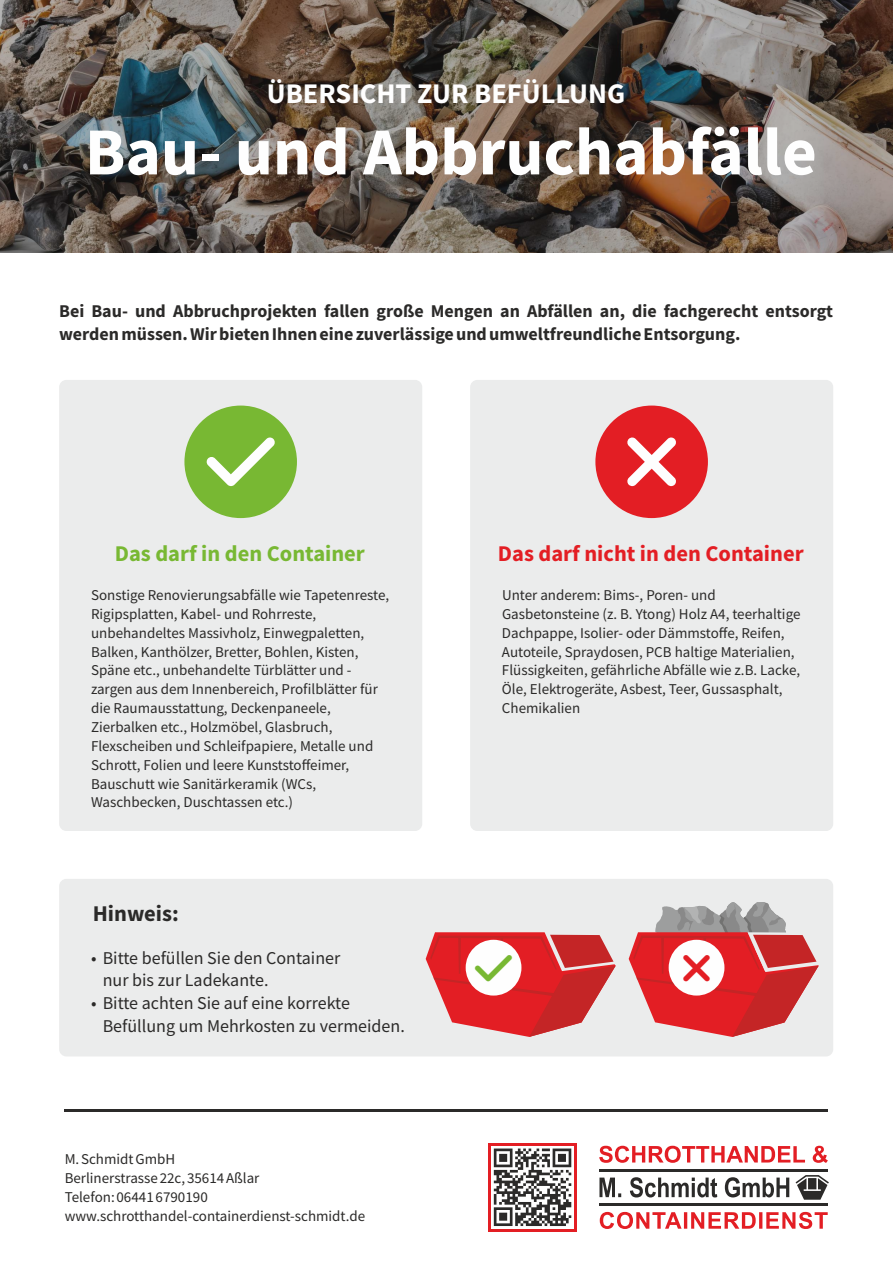
<style>
.page{position:relative;width:893px;height:1263px;background:#fff}
.page>*{position:absolute;margin:0;border:0;box-sizing:border-box;transform-origin:0 0}
.t1{font:700 67.2px "Source Sans Pro";color:#fefefe}
.t2{font:700 28.5px "Source Sans Pro";color:#fefefe}
.t3{font:700 22.5px "Source Sans Pro";color:#e31e24}
.t4{font:700 22.5px "Source Sans Pro";color:#78b833}
.t5{font:700 22.5px "Source Sans Pro";color:#2b2a29}
.t6{font:700 18px/22.6px "Source Sans Pro";color:#2b2a29}
.t7{font:18px/22.6px "Source Sans Pro";color:#2b2a29}
.t8{font:15px/18.9px "Source Sans Pro";color:#2b2a29}
</style>
<div class="page">
<div style="left:0;top:0;width:893px;height:253px;background:#2b2a29;opacity:.35"></div>
<svg style="left:599px;top:1146px;width:229px;height:17px"></svg>
<svg style="left:600px;top:1212px;width:228px;height:17px"></svg>
<hr style="left:599px;top:1168px;width:229px;height:3px;background:#2b2a29">
<hr style="left:599px;top:1203px;width:229px;height:3px;background:#2b2a29">
<svg style="left:795px;top:1175px;width:34px;height:25px"></svg>
<svg style="left:599px;top:1177px;width:190px;height:20px"></svg>
<div style="left:488px;top:1143px;width:89px;height:88px;background:#e31e24"></div>
<hr style="left:65px;top:1109px;width:763px;height:2px;background:#2b2a29">
<svg style="left:491px;top:1146px;width:83px;height:83px"></svg>
<svg style="left:494px;top:1148px;width:77px;height:78px;background:#8c8b8b"></svg>
<div style="left:59px;top:879px;width:774px;height:177px;background:#ebecec;border-radius:7px"></div>
<div style="left:59px;top:380px;width:363px;height:451px;background:#ebecec;border-radius:7px"></div>
<div style="left:470px;top:380px;width:363px;height:451px;background:#ebecec;border-radius:7px"></div>
<div style="left:184px;top:406px;width:113px;height:112px;background:#78b833;border-radius:50%"></div>
<div style="left:595px;top:406px;width:113px;height:112px;background:#e31e24;border-radius:50%"></div>
<svg style="left:629px;top:902px;width:190px;height:135px"></svg>
<svg style="left:426px;top:932px;width:190px;height:105px"></svg>
<h2 class="t2" style="left:267px;top:82px;width:360px">ÜBERSICHT ZUR BEFÜLLUNG</h2>
<h1 class="t1" style="left:85px;top:124px;width:733px">Bau- und Abbruchabfälle</h1>
<p class="t6" style="left:59px;top:301px;width:775px">Bei Bau- und Abbruchprojekten fallen große Mengen an Abfällen an, die fachgerecht entsorgt werden müssen. Wir bieten Ihnen eine zuverlässige und umweltfreundliche Entsorgung.</p>
<h3 class="t4" style="left:115px;top:544px;width:252px">Das darf in den Container</h3>
<h3 class="t3" style="left:498px;top:544px;width:307px">Das darf nicht in den Container</h3>
<p class="t8" style="left:91px;top:587px;width:300px">Sonstige Renovierungsabfälle wie Tapetenreste, Rigipsplatten, Kabel- und Rohrreste, unbehandeltes Massivholz, Einwegpaletten, Balken, Kanthölzer, Bretter, Bohlen, Kisten, Späne etc., unbehandelte Türblätter und - zargen aus dem Innenbereich, Profilblätter für die Raumausstattung, Deckenpaneele, Zierbalken etc., Holzmöbel, Glasbruch, Flexscheiben und Schleifpapiere, Metalle und Schrott, Folien und leere Kunststoffeimer, Bauschutt wie Sanitärkeramik (WCs, Waschbecken, Duschtassen etc.)</p>
<p class="t8" style="left:502px;top:587px;width:300px">Unter anderem: Bims-, Poren- und Gasbetonsteine (z. B. Ytong) Holz A4, teerhaltige Dachpappe, Isolier- oder Dämmstoffe, Reifen, Autoteile, Spraydosen, PCB haltige Materialien, Flüssigkeiten, gefährliche Abfälle wie z.B. Lacke, Öle, Elektrogeräte, Asbest, Teer, Gussasphalt, Chemikalien</p>
<h3 class="t5" style="left:93px;top:904px;width:88px">Hinweis:</h3>
<p class="t7" style="left:103px;top:948px;width:239px;text-indent:-12px">• Bitte befüllen Sie den Container nur bis zur Ladekante.</p>
<p class="t7" style="left:103px;top:993px;width:304px;text-indent:-12px">• Bitte achten Sie auf eine korrekte<br>Befüllung um Mehrkosten zu vermeiden.</p>
<p class="t8" style="left:65px;top:1151px;width:196px">M. Schmidt GmbH<br>Berlinerstrasse 22c, 35614 Aßlar</p>
<p class="t8" style="left:65px;top:1208px;width:302px">www.schrotthandel-containerdienst-schmidt.de</p>
<p class="t8" style="left:65px;top:1189px;width:145px">Telefon: 06441 6790190</p>
</div>
